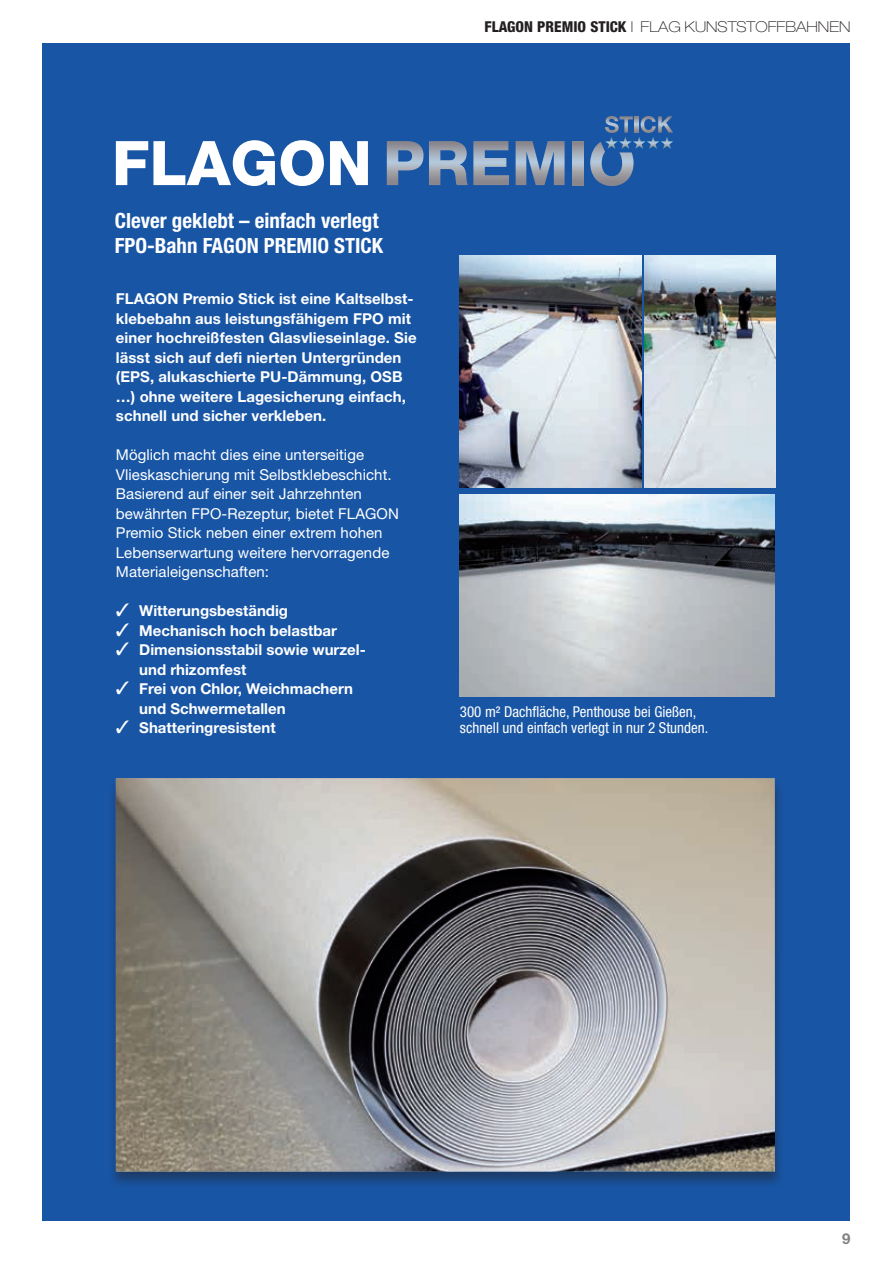
<style>
.page{position:relative;width:893px;height:1263px;background:#fff}
.page>*{position:absolute;margin:0;border:0;box-sizing:border-box;transform-origin:0 0}
.t1{font:700 condensed 21px/25.5px "Helvetica Neue LT Std";color:#fff}
.t2{font:700 15px/19.5px "Helvetica Neue LT Std";letter-spacing:.005em;color:#fff}
.t3{font:15px/19.5px "Helvetica Neue LT Std";letter-spacing:.005em;color:#fff}
.t4{font:condensed 15px/16.5px "Helvetica Neue";color:#fff}
.t5{font:100 expanded 15px "Helvetica Neue LT Std";color:#231f20}
.t6{font:700 15px "Helvetica Neue LT Std";color:#808285}
.s1{font-weight:800;font-stretch:condensed}
</style>
<div class="page">
<div style="left:43px;top:43px;width:807px;height:1177px;background:#1855a5"></div>
<img style="left:460px;top:255px;width:181px;height:232px">
<img style="left:644px;top:255px;width:131px;height:232px">
<div style="left:108px;top:778px;width:677px;height:411px;background:#231f20;opacity:.45"></div>
<img style="left:116px;top:778px;width:659px;height:393px">
<svg style="left:116px;top:140px;width:159px;height:46px"></svg>
<svg style="left:281px;top:140px;width:43px;height:46px"></svg>
<svg style="left:330px;top:141px;width:38px;height:44px"></svg>
<svg style="left:387px;top:141px;width:122px;height:44px"></svg>
<svg style="left:516px;top:141px;width:49px;height:44px"></svg>
<svg style="left:572px;top:141px;width:12px;height:44px"></svg>
<svg style="left:590px;top:116px;width:83px;height:70px"></svg>
<img style="left:460px;top:495px;width:314px;height:202px">
<p class="t5" style="left:485px;top:18px;width:367px"><span class="s1">FLAGON PREMIO STICK</span> l FLAG KUNSTSTOFFBAHNEN</p>
<h1 class="t1" style="left:115px;top:207px;width:270px">Clever geklebt – einfach verlegt<br>FPO-Bahn FAGON PREMIO STICK</h1>
<p class="t2" style="left:116px;top:289px;width:302px">FLAGON Premio Stick ist eine Kaltselbst&shy;klebebahn aus leistungsfähigem FPO mit einer hochreißfesten Glasvlieseinlage. Sie lässt sich auf defi nierten Untergründen (EPS, alukaschierte PU-Dämmung, OSB …) ohne weitere Lagesicherung einfach, schnell und sicher verkleben.</p>
<p class="t3" style="left:116px;top:445px;width:285px">Möglich macht dies eine unterseitige Vlieskaschierung mit Selbstklebeschicht.<br>Basierend auf einer seit Jahrzehnten bewährten FPO-Rezeptur, bietet FLAGON Premio Stick neben einer extrem hohen Lebenserwartung weitere hervorragende Materialeigenschaften:</p>
<p class="t2" style="left:116px;top:601px;width:174px">✓ Witterungsbeständig</p>
<p class="t2" style="left:116px;top:620px;width:223px">✓ Mechanisch hoch belastbar</p>
<p class="t2" style="left:139px;top:640px;width:228px;text-indent:-23px">✓ Dimensionsstabil sowie wurzel&shy;und rhizomfest</p>
<p class="t2" style="left:139px;top:679px;width:215px;text-indent:-23px">✓ Frei von Chlor, Weichmachern und Schwermetallen</p>
<p class="t2" style="left:116px;top:718px;width:161px">✓ Shatteringresistent</p>
<p class="t4" style="left:460px;top:703px;width:250px">300 m² Dachfläche, Penthouse bei Gießen, schnell und einfach verlegt in nur 2 Stunden.</p>
<p class="t6" style="left:842px;top:1229px;width:10px">9</p>
</div>
